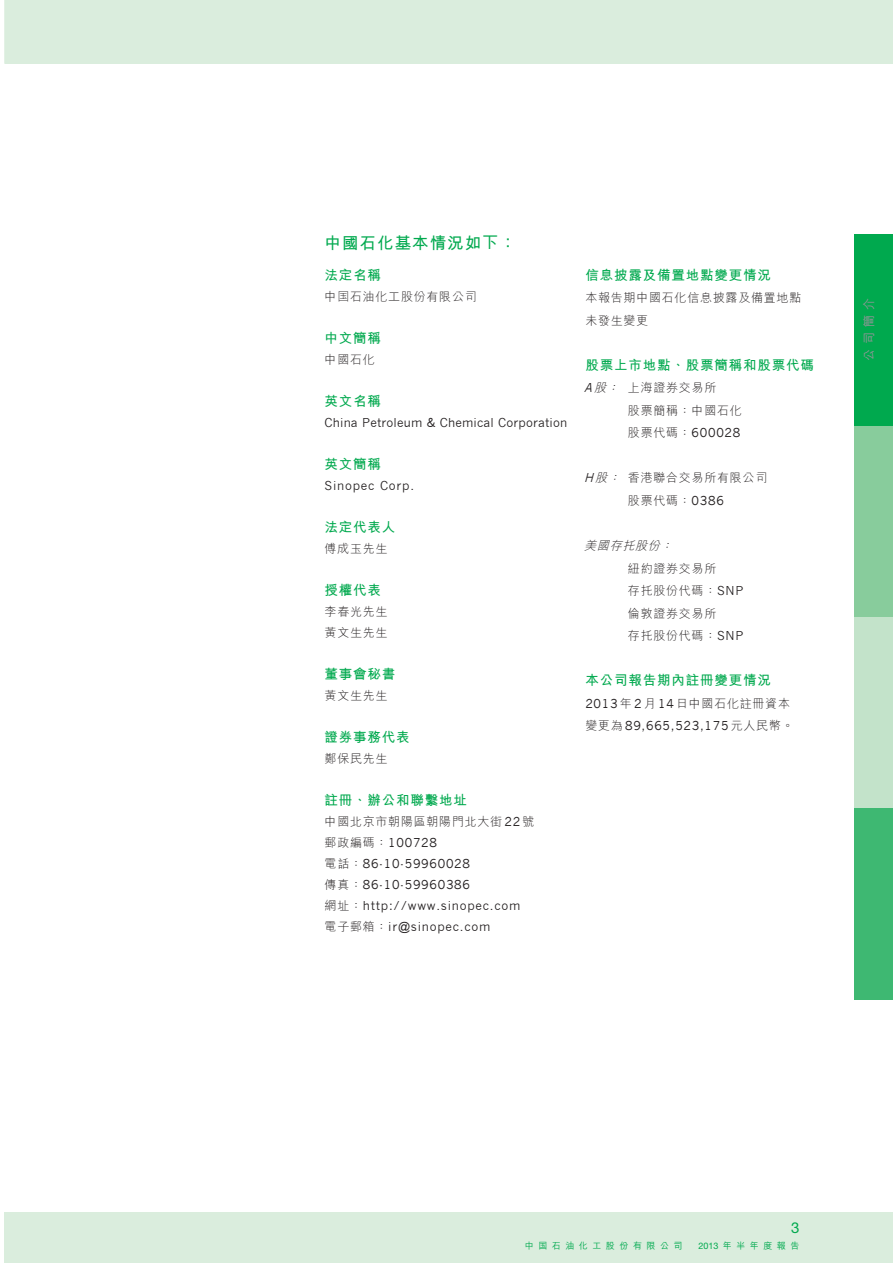
<style>
.page{position:relative;width:893px;height:1263px;background:#fff}
.page>*{position:absolute;margin:0;border:0;box-sizing:border-box;transform-origin:0 0}
._3__標題{font:700 16.5px "M Hei HK";letter-spacing:.06em;color:#00a94e}
.t1{font:15px "Helvetica Neue LT Std";color:#00a94e}
._3__標題-2{font:700 13.5px "M Hei HK";letter-spacing:.06em;color:#00a94e}
._1__內文{font:300 12px "M Hei HK";letter-spacing:.06em;color:#231f20}
._1__內文-2{font:12px "News Gothic";letter-spacing:.06em;color:#231f20}
._1__內文-3{font:12px "News Gothic";letter-spacing:.01em;color:#231f20}
._1__內文-4{font:italic 300 12px "M Hei HK";color:#231f20}
.t2{font:500 12px "M Hei HK";color:#939598}
.t3{font:500 9px "M Hei HK";letter-spacing:.5em;color:#00a94e}
.s1{font-family:"News Gothic";font-weight:400}
.s2{font-family:"M Hei HK";font-weight:300}
.s3{font-family:"News Gothic";font-weight:400;font-style:italic}
.s4{font-style:italic}
.s5{font-family:"M Hei HKS"}
.s6{font-family:"Helvetica Neue LT Std";font-weight:400}
</style>
<div class="page">
<div style="left:4px;top:1212px;width:889px;height:51px;background:#daeddd"></div>
<div style="left:4px;top:0;width:889px;height:64px;background:#daeddd"></div>
<div style="left:855px;top:808px;width:38px;height:191px;background:#3eb872"></div>
<div style="left:855px;top:616px;width:38px;height:192px;background:#c3e3ca"></div>
<div style="left:855px;top:425px;width:38px;height:191px;background:#88cc9c"></div>
<div style="left:855px;top:234px;width:38px;height:191px;background:#00a94e"></div>
<p class="_3__標題" style="left:325px;top:231px;width:193px">中國石化基本情況如下：</p>
<p class="_3__標題-2" style="left:325px;top:265px;width:58px">法定名稱</p>
<p class="_1__內文" style="left:325px;top:290px;width:154px">中国石油化工股份有限公司</p>
<p class="_3__標題-2" style="left:325px;top:328px;width:58px">中文簡稱</p>
<p class="_1__內文" style="left:325px;top:353px;width:52px">中國石化</p>
<p class="_3__標題-2" style="left:325px;top:391px;width:58px">英文名稱</p>
<p class="_1__內文-3" style="left:325px;top:416px;width:244px">China Petroleum &amp; Chemical Corporation</p>
<p class="_3__標題-2" style="left:325px;top:454px;width:58px">英文簡稱</p>
<p class="_1__內文-2" style="left:325px;top:479px;width:91px">Sinopec Corp.</p>
<p class="_3__標題-2" style="left:325px;top:517px;width:72px">法定代表人</p>
<p class="_1__內文" style="left:325px;top:542px;width:64px">傅成玉先生</p>
<p class="_3__標題-2" style="left:325px;top:580px;width:58px">授權代表</p>
<p class="_1__內文" style="left:325px;top:605px;width:64px">李春光先生</p>
<p class="_1__內文" style="left:325px;top:626px;width:64px">黃文生先生</p>
<p class="_3__標題-2" style="left:325px;top:664px;width:72px">董事會秘書</p>
<p class="_1__內文" style="left:325px;top:689px;width:64px">黃文生先生</p>
<p class="_3__標題-2" style="left:325px;top:727px;width:87px">證券事務代表</p>
<p class="_1__內文" style="left:325px;top:752px;width:64px">鄭保民先生</p>
<p class="_3__標題-2" style="left:325px;top:790px;width:144px">註冊、辦公和聯繫地址</p>
<p class="_1__內文" style="left:325px;top:815px;width:211px">中國北京市朝陽區朝陽門北大街 <span class="s1">22</span> 號</p>
<p class="_1__內文-2" style="left:325px;top:836px;width:114px"><span class="s2">郵政編碼：</span>100728</p>
<p class="_1__內文-2" style="left:325px;top:857px;width:147px"><span class="s2">電話：</span>86-10-59960028</p>
<p class="_1__內文-2" style="left:325px;top:878px;width:147px"><span class="s2">傳真：</span>86-10-59960386</p>
<p class="_1__內文-2" style="left:325px;top:899px;width:197px"><span class="s2">網址：</span>http://www.sinopec.com</p>
<p class="_1__內文-2" style="left:325px;top:920px;width:167px"><span class="s2">電子郵箱：</span>ir@sinopec.com</p>
<p class="_3__標題-2" style="left:585px;top:265px;width:187px">信息披露及備置地點變更情況</p>
<p class="_1__內文" style="left:585px;top:292px;width:217px">本報告期中國石化信息披露及備置地點</p>
<p class="_1__內文" style="left:585px;top:314px;width:64px">未發生變更</p>
<p class="_3__標題-2" style="left:585px;top:355px;width:230px">股票上市地點、股票簡稱和股票代碼</p>
<p class="_1__內文" style="left:584px;top:382px;width:134px"><span class="s3">A</span><span class="s4">股：</span>上海證券交易所</p>
<p class="_1__內文" style="left:628px;top:404px;width:115px">股票簡稱：中國石化</p>
<p class="_1__內文-2" style="left:628px;top:426px;width:114px"><span class="s2">股票代碼：</span>600028</p>
<p class="_1__內文" style="left:584px;top:472px;width:185px"><span class="s3">H</span><span class="s4">股：</span>香港聯合交易所有限公司</p>
<p class="_1__內文" style="left:628px;top:494px;width:97px">股票代碼：<span class="s1">0386</span></p>
<p class="_1__內文-4" style="left:584px;top:539px;width:93px">美國存托股份：</p>
<p class="_1__內文" style="left:628px;top:562px;width:90px">紐約證券交易所</p>
<p class="_1__內文" style="left:628px;top:584px;width:117px">存托股份代碼：<span class="s1">SNP</span></p>
<p class="_1__內文" style="left:628px;top:607px;width:90px">倫敦證券交易所</p>
<p class="_1__內文" style="left:628px;top:629px;width:117px">存托股份代碼：<span class="s1">SNP</span></p>
<p class="_3__標題-2" style="left:585px;top:670px;width:187px">本公司報告期內註冊變更情況</p>
<p class="_1__內文" style="left:585px;top:697px;width:206px"><span class="s1">2013</span> 年 <span class="s1">2</span> 月 <span class="s1">14</span> 日中國石化註冊資本</p>
<p class="_1__內文-2" style="left:585px;top:719px;width:210px"><span class="s2">變更為</span> 89,665,523,175 <span class="s2">元人民幣。</span></p>
<p class="t2" style="left:860px;top:361px;width:65px;rotate:-90deg">公司簡介</p>
<p class="t1" style="left:791px;top:1218px;width:10px">3</p>
<p class="t3" style="left:525px;top:1239px;width:159px">中<span class="s5">国</span>石油化工股份有限公司</p>
<p class="t3" style="left:698px;top:1239px;width:103px"><span class="s6">2013</span>年半年度報告</p>
</div>
